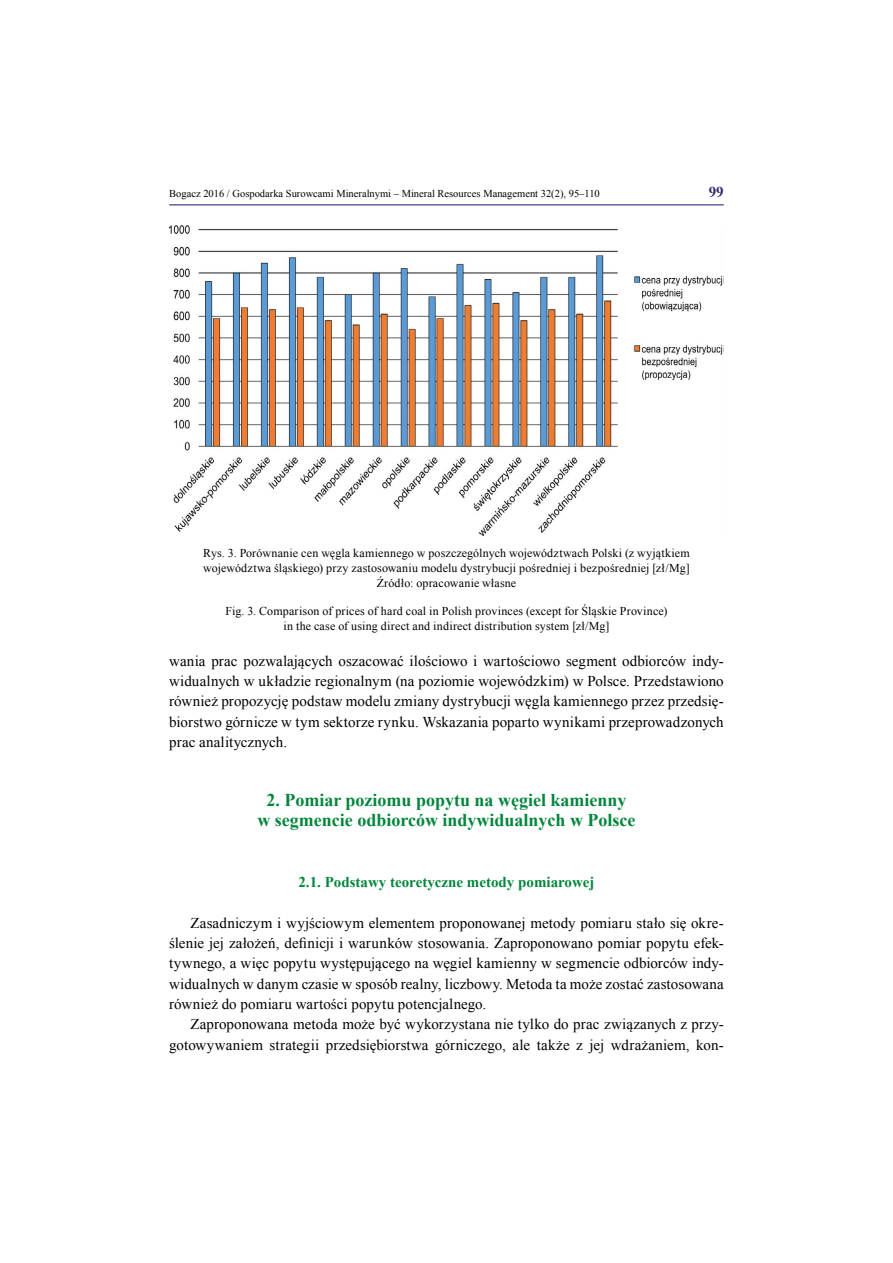
<style>
.page{position:relative;width:893px;height:1263px;background:#fff}
.page>*{position:absolute;margin:0;border:0;box-sizing:border-box;transform-origin:0 0}
.t1{font:700 18px/20.2px "Times New Roman";color:#00863b;text-align:center}
.t2{font:15px/20.4px "Times New Roman";letter-spacing:.01em;color:#000;text-align:justify}
.t3{font:700 15px "Times New Roman";color:#00863b}
.t4{font:700 15px "Times New Roman";color:#362978}
.t5{font:12px/15px "Times New Roman";letter-spacing:.015em;color:#000;text-align:center}
.t6{font:10.5px "Times New Roman";color:#000}
</style>
<div class="page">
<hr style="left:169px;top:204px;width:555px;height:1px;background:#362978">
<img style="left:169px;top:225px;width:555px;height:311px">
<p class="t6" style="left:169px;top:186px;width:432px">Bogacz 2016 / Gospodarka Surowcami Mineralnymi – Mineral Resources Management 32(2), 95–110</p>
<p class="t4" style="left:709px;top:182px;width:16px">99</p>
<p class="t5" style="left:203px;top:545px;width:488px">Rys. 3. Porównanie cen węgla kamiennego w poszczególnych województwach Polski (z wyjątkiem województwa śląskiego) przy zastosowaniu modelu dystrybucji pośredniej i bezpośredniej [zł/Mg]<br>Źródło: opracowanie własne</p>
<p class="t5" style="left:226px;top:603px;width:443px">Fig. 3. Comparison of prices of hard coal in Polish provinces (except for Śląskie Province) in the case of using direct and indirect distribution system [zł/Mg]</p>
<p class="t2" style="left:169px;top:650px;width:556px">wania prac pozwalających oszacować ilościowo i wartościowo segment odbiorców indy&shy;widualnych w układzie regionalnym (na poziomie wojewódzkim) w Polsce. Przedstawiono również propozycję podstaw modelu zmiany dystrybucji węgla kamiennego przez przedsię&shy;biorstwo górnicze w tym sektorze rynku. Wskazania poparto wynikami przeprowadzonych prac analitycznych.</p>
<p class="t1" style="left:257px;top:789px;width:380px">2. Pomiar poziomu popytu na węgiel kamienny<br>w segmencie odbiorców indywidualnych w Polsce</p>
<p class="t3" style="left:298px;top:872px;width:298px">2.1. Podstawy teoretyczne metody pomiarowej</p>
<p class="t2" style="left:169px;top:912px;width:556px;text-indent:21px">Zasadniczym i wyjściowym elementem proponowanej metody pomiaru stało się okre&shy;ślenie jej założeń, definicji i warunków stosowania. Zaproponowano pomiar popytu efek&shy;tywnego, a więc popytu występującego na węgiel kamienny w segmencie odbiorców indy&shy;widualnych w danym czasie w sposób realny, liczbowy. Metoda ta może zostać zastosowana również do pomiaru wartości popytu potencjalnego.</p>
<p class="t2" style="left:169px;top:1014px;width:556px;text-align:right">Zaproponowana metoda może być wykorzystana nie tylko do prac związanych z przy&shy;gotowywaniem strategii przedsiębiorstwa górniczego, ale także z jej wdrażaniem, kon-</p>
</div>
